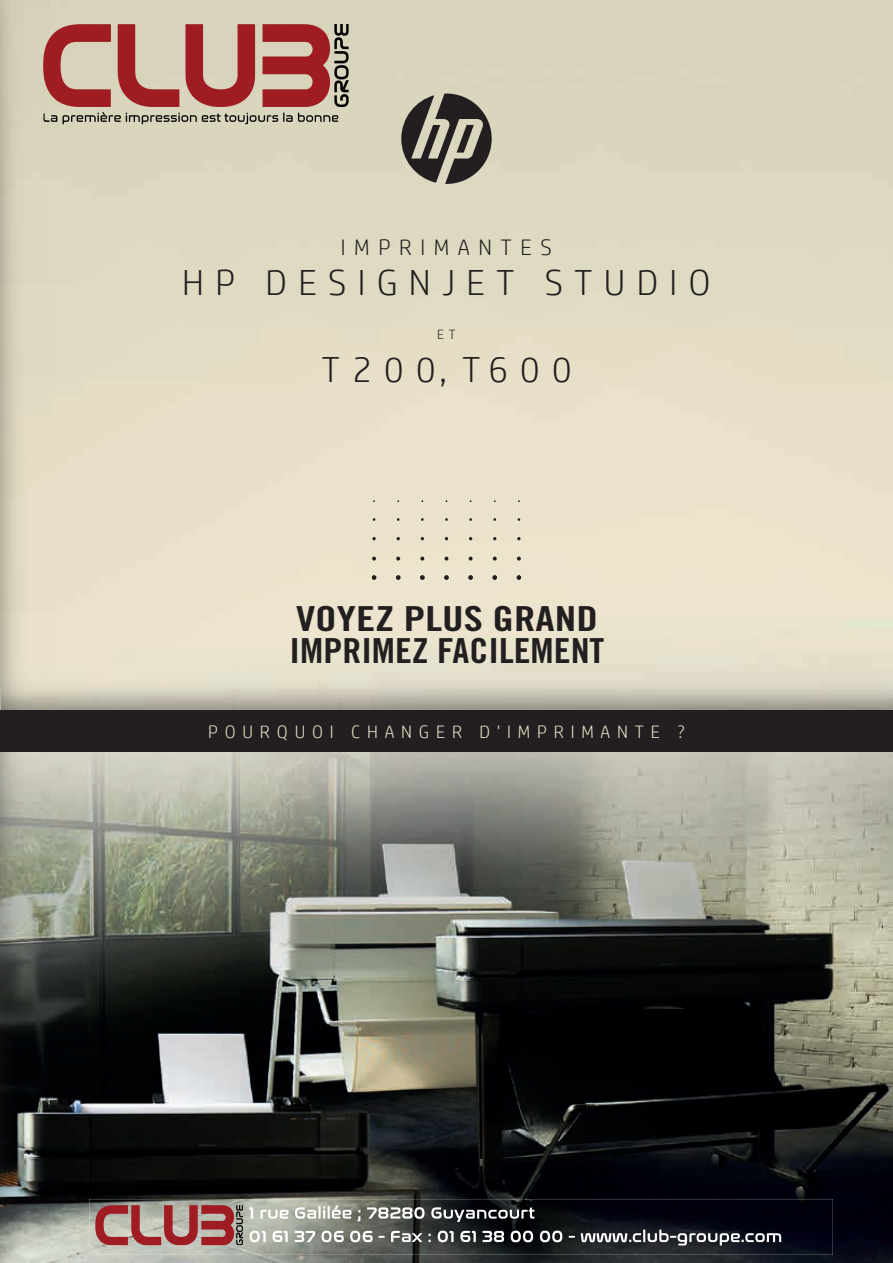
<style>
.page{position:relative;width:893px;height:1263px;background:#fff}
.page>*{position:absolute;margin:0;border:0;box-sizing:border-box;transform-origin:0 0}
.t1{font:300 36.3px "HP Simplified";letter-spacing:.31em;color:#231f20}
.t2{font:34.5px/31.5px "Trade Gothic LT Std Bd Cn 20";color:#231f20;scale:1.25 1}
.t3{font:300 22.5px "HP Simplified";letter-spacing:.38em;color:#231f20}
.t4{font:300 18px "HP Simplified";letter-spacing:.38em;color:#e8e3c9}
.t5{font:300 13.5px "HP Simplified";color:#231f20}
</style>
<div class="page">
<img style="left:50px;top:0;width:843px;height:1263px">
<svg style="left:517px;top:557px;width:4px;height:4px"></svg>
<svg style="left:493px;top:557px;width:4px;height:4px"></svg>
<svg style="left:469px;top:557px;width:4px;height:4px"></svg>
<svg style="left:444px;top:557px;width:4px;height:4px"></svg>
<svg style="left:420px;top:557px;width:4px;height:4px"></svg>
<svg style="left:396px;top:557px;width:4px;height:4px"></svg>
<svg style="left:372px;top:557px;width:4px;height:4px"></svg>
<svg style="left:517px;top:537px;width:4px;height:3px"></svg>
<svg style="left:372px;top:537px;width:4px;height:3px"></svg>
<svg style="left:517px;top:575px;width:4px;height:5px"></svg>
<svg style="left:493px;top:575px;width:4px;height:5px"></svg>
<svg style="left:468px;top:575px;width:5px;height:5px"></svg>
<svg style="left:444px;top:575px;width:5px;height:5px"></svg>
<svg style="left:420px;top:575px;width:5px;height:5px"></svg>
<svg style="left:396px;top:575px;width:4px;height:5px"></svg>
<svg style="left:372px;top:575px;width:4px;height:5px"></svg>
<svg style="left:401px;top:94px;width:91px;height:90px;background:#79756a"></svg>
<div style="left:0;top:710px;width:893px;height:42px;background:#231f20"></div>
<img style="left:0;top:0;width:50px;height:1263px">
<img style="left:1px;top:660px;width:892px;height:50px">
<img style="left:26px;top:11px;width:339px;height:123px">
<img style="left:89px;top:1200px;width:743px;height:55px">
<p class="t3" style="left:341px;top:235px;width:213px">IMPRIMANTES</p>
<p class="t1" style="left:182px;top:262px;width:530px">HP DESIGNJET STUDIO</p>
<p class="t5" style="left:437px;top:327px;width:20px">E T</p>
<p class="t1" style="left:321px;top:349px;width:252px">T200, T 600</p>
<p class="t2" style="left:290px;top:603px;width:253px">VOYEZ PLUS GRAND<br>IMPRIMEZ FACILEMENT</p>
<p class="t4" style="left:208px;top:722px;width:478px">POURQUOI CHANGER D'IMPRIMANTE ?</p>
</div>
